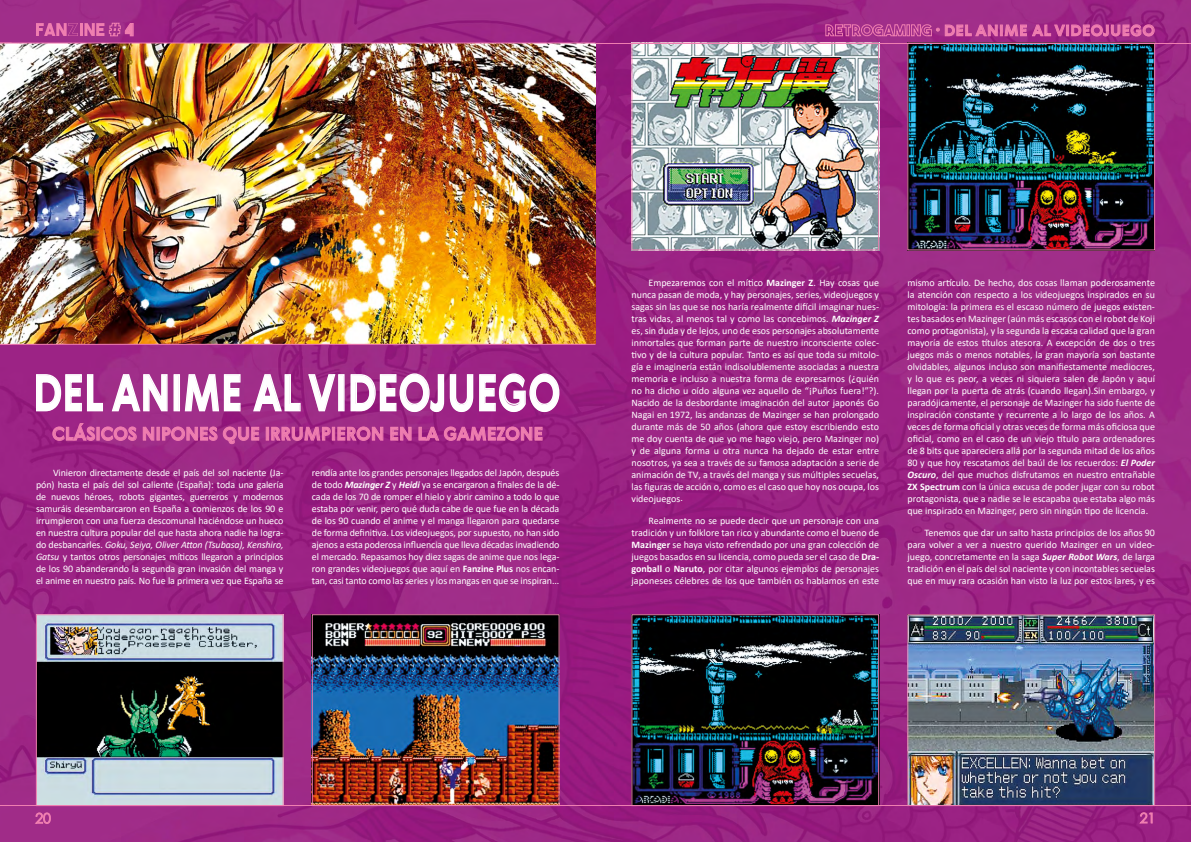
<style>
.page{position:relative;width:1191px;height:842px;background:#fff}
.page>*{position:absolute;margin:0;border:0;box-sizing:border-box;transform-origin:0 0}
.t1{font:700 50px "Gerbera W04";letter-spacing:.02em;color:#fff;scale:.77 1}
.t2{font:700 18px "Gerbera W04";letter-spacing:.01em;color:#ef7eb0}
.t3{font:16.8px "The Bold Font";color:#ef7eb0}
.t4{font:700 15px "Gerbera W04";letter-spacing:.04em;color:#ef7eb0}
.t5{font:10px/12px "Calibri";color:#fff;text-align:justify}
.s1{font-family:"The Bold Font";font-weight:400;font-size:16.8px}
.s2{font-style:italic}
.s3{font-weight:700;font-style:italic}
.s4{font-weight:700}
</style>
<div class="page">
<img style="left:0;top:0;width:1191px;height:842px">
<img style="left:633px;top:45px;width:244px;height:203px">
<div style="left:631px;top:43px;width:248px;height:207px;border:1px solid #ef7eb0"></div>
<img style="left:909px;top:45px;width:244px;height:203px">
<img style="left:633px;top:616px;width:244px;height:188px">
<div style="left:631px;top:614px;width:248px;height:192px;border:1px solid #ef7eb0"></div>
<img style="left:38px;top:616px;width:243px;height:188px">
<div style="left:36px;top:614px;width:247px;height:192px;border:1px solid #ef7eb0"></div>
<img style="left:314px;top:616px;width:243px;height:188px">
<div style="left:312px;top:614px;width:247px;height:192px;border:1px solid #ef7eb0"></div>
<img style="left:909px;top:616px;width:244px;height:188px">
<div style="left:907px;top:614px;width:248px;height:192px;border:1px solid #ef7eb0"></div>
<svg style="left:35px;top:373px;width:69px;height:39px;background:#b0519e"></svg>
<svg style="left:111px;top:373px;width:57px;height:39px;background:#b45aa2"></svg>
<div style="left:174px;top:374px;width:6px;height:37px;border:1px solid #fff"></div>
<svg style="left:184px;top:373px;width:57px;height:39px;background:#b55ea4"></svg>
<svg style="left:252px;top:373px;width:49px;height:39px;background:#ad4e9a"></svg>
<svg style="left:307px;top:373px;width:29px;height:39px"></svg>
<div style="left:338px;top:374px;width:6px;height:37px;border:1px solid #fff"></div>
<svg style="left:350px;top:373px;width:210px;height:40px;background:#ad4c9a"></svg>
<svg style="left:36px;top:23px;width:97px;height:13px"></svg>
<svg style="left:825px;top:24px;width:114px;height:12px"></svg>
<svg style="left:945px;top:25px;width:81px;height:11px"></svg>
<svg style="left:1032px;top:24px;width:122px;height:12px"></svg>
<svg style="left:35px;top:813px;width:16px;height:11px"></svg>
<svg style="left:1139px;top:812px;width:13px;height:11px"></svg>
<hr style="left:0;top:805px;width:1191px;height:1px;background:#ef7eb0">
<svg style="left:52px;top:423px;width:85px;height:18px;background:#b44092"></svg>
<svg style="left:143px;top:426px;width:116px;height:18px;background:#b54292"></svg>
<svg style="left:266px;top:426px;width:117px;height:15px;background:#b84392"></svg>
<svg style="left:390px;top:427px;width:21px;height:14px"></svg>
<svg style="left:418px;top:426px;width:124px;height:15px;background:#b53e90"></svg>
<hr style="left:0;top:43px;width:1191px;height:1px;background:#ef7eb0">
<img style="left:0;top:42px;width:596px;height:303px">
<h3 class="t3" style="left:124px;top:19px;width:11px">4</h3>
<h3 class="t4" style="left:936px;top:20px;width:220px"><span class="s1">·</span> DEL ANIME AL VIDEOJUEGO</h3>
<h1 class="t1" style="left:33px;top:359px;width:685px">DEL ANIME AL VIDEOJUEGO</h1>
<h2 class="t2" style="left:52px;top:421px;width:492px">CLÁSICOS NIPONES QUE IRRUMPIERON EN LA GAMEZONE</h2>
<p class="t5" style="left:36px;top:467px;width:249px;text-indent:17px">Vinieron directamente desde el país del sol naciente (Ja&shy;pón) hasta el país del sol caliente (España): toda una galería de nuevos héroes, robots gigantes, guerreros y modernos samuráis desembarcaron en España a comienzos de los 90 e irrumpieron con una fuerza descomunal haciéndose un hueco en nuestra cultura popular del que hasta ahora nadie ha logra&shy;do desbancarles. <span class="s2">Goku, Seiya, Oliver Atton (Tsubasa), Kenshiro, Gatsu</span> y tantos otros personajes míticos llegaron a principios de los 90 abanderando la segunda gran invasión del manga y el anime en nuestro país. No fue la primera vez que España se</p>
<p class="t5" style="left:312px;top:467px;width:249px">rendía ante los grandes personajes llegados del Japón, después de todo <span class="s3">Mazinger Z</span> y <span class="s3">Heidi</span> ya se encargaron a finales de la dé&shy;cada de los 70 de romper el hielo y abrir camino a todo lo que estaba por venir, pero qué duda cabe de que fue en la década de los 90 cuando el anime y el manga llegaron para quedarse de forma definitiva. Los videojuegos, por supuesto, no han sido ajenos a esta poderosa influencia que lleva décadas invadiendo el mercado. Repasamos hoy diez sagas de anime que nos lega&shy;ron grandes videojuegos que aquí en <span class="s4">Fanzine Plus</span> nos encan&shy;tan, casi tanto como las series y los mangas en que se inspiran...</p>
<p class="t5" style="left:631px;top:277px;width:249px;text-indent:17px">Empezaremos con el mítico <span class="s4">Mazinger Z</span>. Hay cosas que nunca pasan de moda, y hay personajes, series, videojuegos y sagas sin las que se nos haría realmente difícil imaginar nues&shy;tras vidas, al menos tal y como las concebimos. <span class="s3">Mazinger Z </span>es, sin duda y de lejos, uno de esos personajes absolutamente inmortales que forman parte de nuestro inconsciente colec&shy;tivo y de la cultura popular. Tanto es así que toda su mitolo&shy;gía e imaginería están indisolublemente asociadas a nuestra memoria e incluso a nuestra forma de expresarnos (¿quién no ha dicho u oído alguna vez aquello de “¡Puños fuera!”?).<br>Nacido de la desbordante imaginación del autor japonés Go Nagai en 1972, las andanzas de Mazinger se han prolongado durante más de 50 años (ahora que estoy escribiendo esto me doy cuenta de que yo me hago viejo, pero Mazinger no) y de alguna forma u otra nunca ha dejado de estar entre nosotros, ya sea a través de su famosa adaptación a serie de animación de TV, a través del manga y sus múltiples secuelas, las figuras de acción o, como es el caso que hoy nos ocupa, los videojuegos.</p>
<p class="t5" style="left:631px;top:515px;width:249px;text-indent:17px">Realmente no se puede decir que un personaje con una tradición y un folklore tan rico y abundante como el bueno de <span class="s4">Mazinger</span> se haya visto refrendado por una gran colección de juegos basados en su licencia, como pueda ser el caso de <span class="s4">Dra&shy;gonball</span> o <span class="s4">Naruto</span>, por citar algunos ejemplos de personajes japoneses célebres de los que también os hablamos en este</p>
<p class="t5" style="left:907px;top:277px;width:249px">mismo artículo. De hecho, dos cosas llaman poderosamente la atención con respecto a los videojuegos inspirados en su mitología: la primera es el escaso número de juegos existen&shy;tes basados en Mazinger (aún más escasos con el robot de Koji como protagonista), y la segunda la escasa calidad que la gran mayoría de estos títulos atesora. A excepción de dos o tres juegos más o menos notables, la gran mayoría son bastante olvidables, algunos incluso son manifiestamente mediocres, y lo que es peor, a veces ni siquiera salen de Japón y aquí llegan por la puerta de atrás (cuando llegan).Sin embargo, y paradójicamente, el personaje de Mazinger ha sido fuente de inspiración constante y recurrente a lo largo de los años. A veces de forma oficial y otras veces de forma más oficiosa que oficial, como en el caso de un viejo título para ordenadores de 8 bits que apareciera allá por la segunda mitad de los años 80 y que hoy rescatamos del baúl de los recuerdos: <span class="s3">El Poder Oscuro</span>, del que muchos disfrutamos en nuestro entrañable <span class="s4">ZX Spectrum</span> con la única excusa de poder jugar con su robot protagonista, que a nadie se le escapaba que estaba algo más que inspirado en Mazinger, pero sin ningún tipo de licencia.</p>
<p class="t5" style="left:907px;top:527px;width:249px;text-indent:17px">Tenemos que dar un salto hasta principios de los años 90 para volver a ver a nuestro querido Mazinger en un video&shy;juego, concretamente en la saga <span class="s3">Super Robot Wars</span>, de larga tradición en el país del sol naciente y con incontables secuelas que en muy rara ocasión han visto la luz por estos lares, y es</p>
</div>
